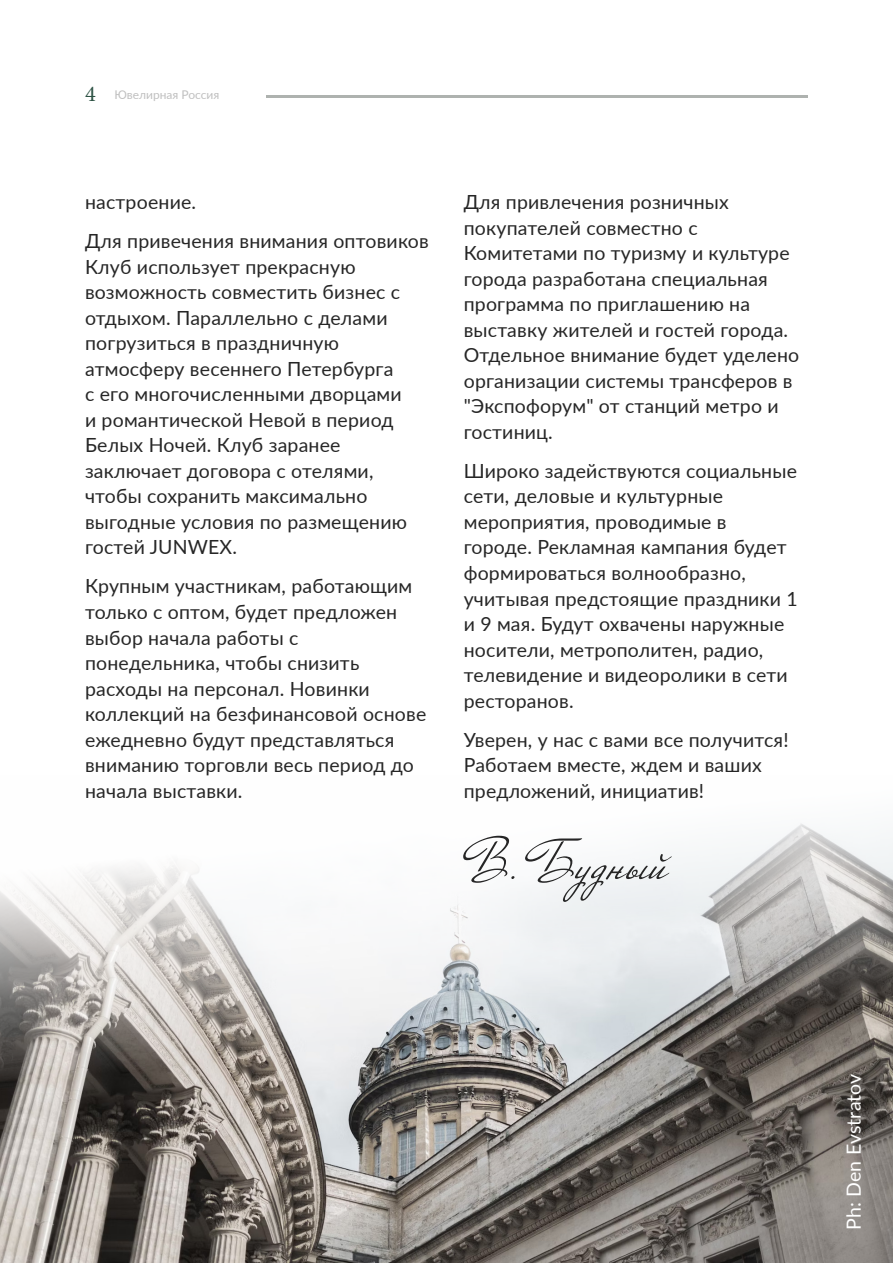
<style>
.page{position:relative;width:893px;height:1263px;background:#fff}
.page>*{position:absolute;margin:0;border:0;box-sizing:border-box;transform-origin:0 0}
.t1{font:57.45px "Nicolettascript";letter-spacing:.01em;color:#262626}
.t2{font:19.5px/25.5px "Lato";letter-spacing:.01em;color:#262626}
.t3{font:19.5px "Lato";letter-spacing:.005em;color:#fff}
.t4{font:12px "Lato";color:#c0c0c0}
.s1{font-family:"Minion Pro";font-size:22.5px;color:#2d5244}
</style>
<div class="page">
<img style="left:0;top:823px;width:893px;height:440px">
<hr style="left:266px;top:95px;width:542px;height:2px;background:#6e7671">
<p class="t4" style="left:85px;top:86px;width:136px"><span class="s1">4</span> Ювелирная Россия</p>
<p class="t2" style="left:85px;top:189px;width:113px">настроение.</p>
<p class="t2" style="left:85px;top:228px;width:345px">Для привечения внимания оптовиков<br>Клуб использует прекрасную возможность совместить бизнес с отдыхом. Параллельно с делами погрузиться в праздничную атмосферу весеннего Петербурга<br>с его многочисленными дворцами<br>и романтической Невой в период<br>Белых Ночей. Клуб заранее заключает договора с отелями, чтобы сохранить максимально выгодные условия по размещению гостей JUNWEX.</p>
<p class="t2" style="left:85px;top:573px;width:343px">Крупным участникам, работающим только c оптом, будет предложен выбор начала работы с понедельника, чтобы снизить расходы на персонал. Новинки коллекций на безфинансовой основе ежедневно будут представляться вниманию торговли весь период до начала выставки.</p>
<p class="t2" style="left:464px;top:189px;width:337px">Для привлечения розничных покупателей совместно с<br>Комитетами по туризму и культуре города разработана специальная программа по приглашению на выставку жителей и гостей города.<br>Отдельное внимание будет уделено организации системы трансферов в "Экспофорум" от станций метро и гостиниц.</p>
<p class="t2" style="left:464px;top:457px;width:336px">Широко задействуются социальные сети, деловые и культурные мероприятия, проводимые в городе. Рекламная кампания будет формироваться волнообразно, учитывая предстоящие праздники 1 и 9 мая. Будут охвачены наружные носители, метрополитен, радио, телевидение и видеоролики в сети ресторанов.</p>
<p class="t2" style="left:464px;top:726px;width:326px">Уверен, у нас с вами все получится!<br>Работаем вместе, ждем и ваших предложений, инициатив!</p>
<p class="t1" style="left:466px;top:830px;width:203px">В. Будный</p>
<p class="t3" style="left:840px;top:1230px;width:158px;rotate:-90deg">Ph: Den Evstratov</p>
</div>
